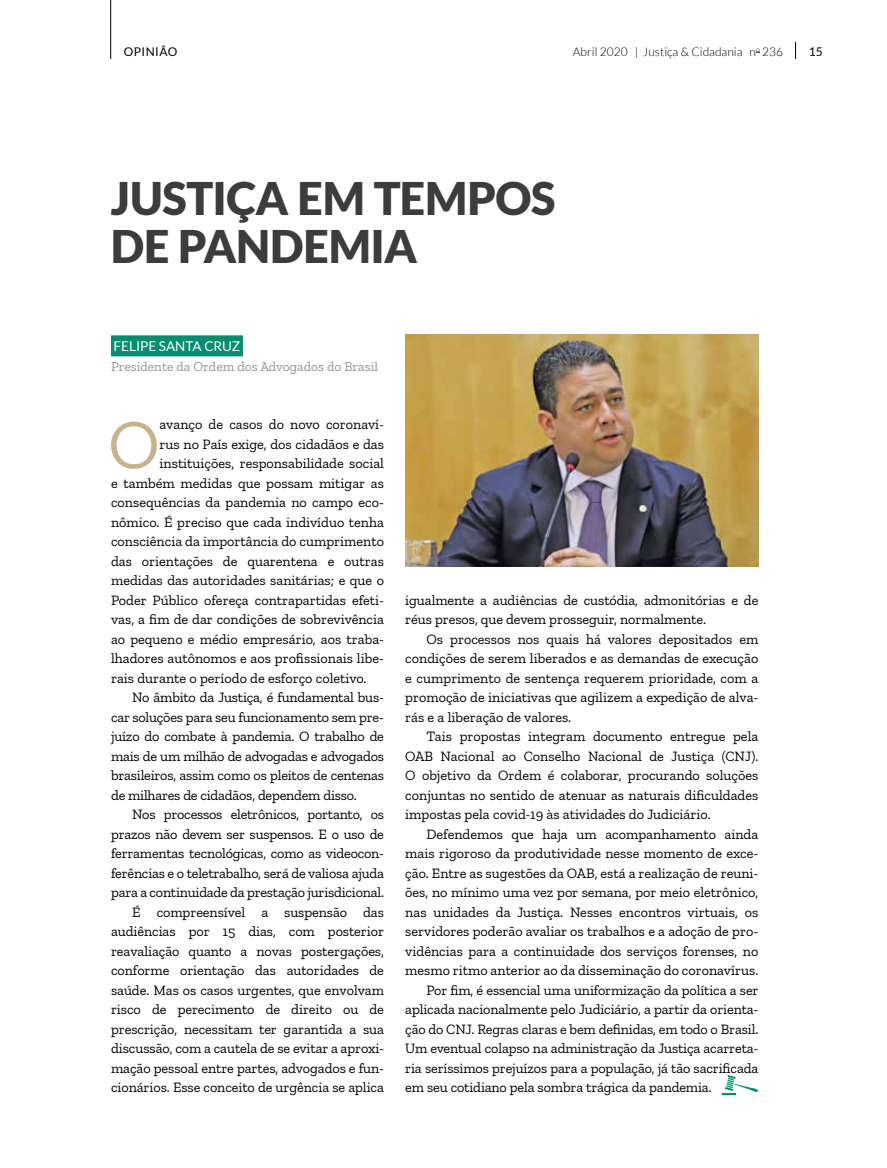
<style>
.page{position:relative;width:887px;height:1168px;background:#fff}
.page>*{position:absolute;margin:0;border:0;box-sizing:border-box;transform-origin:0 0}
.t1{font:70.35px "Zilla Slab";color:#c5b390}
.t2{font:900 45px/48.8px "Lato";letter-spacing:-.005em;color:#3c3c3b}
.t3{font:14.25px/19.5px "Zilla Slab";letter-spacing:-.005em;color:#000;text-align:justify}
.t4{font:13.5px "Zilla Slab";color:#949494}
.t5{font:13.5px "Lato";color:#fff}
.t6{font:300 12px "Lato";color:#000}
.t7{font:12px "Lato";color:#000}
</style>
<div class="page">
<svg style="left:795px;top:42px;width:1px;height:17px"></svg>
<hr style="left:110px;top:0;width:1px;height:59px;background:#000">
<div style="left:111px;top:335px;width:132px;height:21px;background:#008d70"></div>
<img style="left:405px;top:334px;width:353px;height:233px">
<svg style="left:722px;top:1075px;width:36px;height:20px"></svg>
<p class="t7" style="left:124px;top:45px;width:26px">OPINIÃO</p>
<p class="t6" style="left:573px;top:45px;width:212px">Abril 2020 | Justiça &amp; Cidadania n<sup>o</sup> 236</p>
<p class="t7" style="left:808px;top:45px;width:15px">15</p>
<h2 class="t2" style="left:111px;top:173px;width:446px">JUSTIÇA EM TEMPOS<br>DE PANDEMIA</h2>
<p class="t5" style="left:114px;top:339px;width:128px">Felipe Santa Cruz</p>
<p class="t4" style="left:111px;top:359px;width:268px">Presidente da Ordem dos Advogados do Brasil</p>
<h1 class="t1" style="left:108px;top:406px;width:53px">O</h1>
<p class="t3" style="left:160px;top:415px;width:226px">avanço de casos do novo coronaví-</p>
<p class="t3" style="left:160px;top:434px;width:226px">rus no País exige, dos cidadãos e das</p>
<p class="t3" style="left:160px;top:454px;width:226px">instituições, responsabilidade social</p>
<p class="t3" style="left:111px;top:473px;width:274px">e também medidas que possam mitigar as</p>
<p class="t3" style="left:111px;top:493px;width:274px">consequências da pandemia no campo eco-</p>
<p class="t3" style="left:111px;top:512px;width:274px">nômico. É preciso que cada indivíduo tenha</p>
<p class="t3" style="left:111px;top:532px;width:274px">consciência da importância do cumprimento</p>
<p class="t3" style="left:111px;top:551px;width:274px">das orientações de quarentena e outras</p>
<p class="t3" style="left:111px;top:571px;width:274px">medidas das autoridades sanitárias; e que o</p>
<p class="t3" style="left:111px;top:590px;width:274px">Poder Público ofereça contrapartidas efeti-</p>
<p class="t3" style="left:111px;top:610px;width:274px">vas, a fim de dar condições de sobrevivência</p>
<p class="t3" style="left:111px;top:629px;width:274px">ao pequeno e médio empresário, aos traba-</p>
<p class="t3" style="left:111px;top:649px;width:274px">lhadores autônomos e aos profissionais libe-</p>
<p class="t3" style="left:111px;top:668px;width:257px">rais durante o período de esforço coletivo.</p>
<p class="t3" style="left:132px;top:688px;width:253px">No âmbito da Justiça, é fundamental bus-</p>
<p class="t3" style="left:111px;top:707px;width:274px">car soluções para seu funcionamento sem pre-</p>
<p class="t3" style="left:111px;top:727px;width:274px">juízo do combate à pandemia. O trabalho de</p>
<p class="t3" style="left:111px;top:746px;width:274px">mais de um milhão de advogadas e advogados</p>
<p class="t3" style="left:111px;top:766px;width:274px">brasileiros, assim como os pleitos de centenas</p>
<p class="t3" style="left:111px;top:785px;width:247px">de milhares de cidadãos, dependem disso.</p>
<p class="t3" style="left:132px;top:805px;width:253px">Nos processos eletrônicos, portanto, os</p>
<p class="t3" style="left:111px;top:824px;width:274px">prazos não devem ser suspensos. E o uso de</p>
<p class="t3" style="left:111px;top:844px;width:274px">ferramentas tecnológicas, como as videocon-</p>
<p class="t3" style="left:111px;top:863px;width:274px">ferências e o teletrabalho, será de valiosa ajuda</p>
<p class="t3" style="left:111px;top:883px;width:274px">para a continuidade da prestação jurisdicional.</p>
<p class="t3" style="left:132px;top:902px;width:253px">É compreensível a suspensão das</p>
<p class="t3" style="left:111px;top:922px;width:274px">audiências por 15 dias, com posterior</p>
<p class="t3" style="left:111px;top:941px;width:274px">reavaliação quanto a novas postergações,</p>
<p class="t3" style="left:111px;top:961px;width:274px">conforme orientação das autoridades de</p>
<p class="t3" style="left:111px;top:980px;width:274px">saúde. Mas os casos urgentes, que envolvam</p>
<p class="t3" style="left:111px;top:999px;width:274px">risco de perecimento de direito ou de</p>
<p class="t3" style="left:111px;top:1019px;width:274px">prescrição, necessitam ter garantida a sua</p>
<p class="t3" style="left:111px;top:1038px;width:274px">discussão, com a cautela de se evitar a aproxi-</p>
<p class="t3" style="left:111px;top:1058px;width:274px">mação pessoal entre partes, advogados e fun-</p>
<p class="t3" style="left:111px;top:1077px;width:274px">cionários. Esse conceito de urgência se aplica</p>
<p class="t3" style="left:405px;top:590px;width:354px">igualmente a audiências de custódia, admonitórias e de réus presos, que devem prosseguir, normalmente.</p>
<p class="t3" style="left:405px;top:629px;width:354px;text-indent:21px">Os processos nos quais há valores depositados em condições de serem liberados e as demandas de execução e cumprimento de sentença requerem prioridade, com a promoção de iniciativas que agilizem a expedição de alva&shy;rás e a liberação de valores.</p>
<p class="t3" style="left:405px;top:727px;width:354px;text-indent:21px">Tais propostas integram documento entregue pela OAB Nacional ao Conselho Nacional de Justiça (CNJ).<br>O objetivo da Ordem é colaborar, procurando soluções conjuntas no sentido de atenuar as naturais dificuldades impostas pela covid-19 às atividades do Judiciário.</p>
<p class="t3" style="left:426px;top:824px;width:333px">Defendemos que haja um acompanhamento ainda</p>
<p class="t3" style="left:405px;top:844px;width:354px">mais rigoroso da produtividade nesse momento de exce-</p>
<p class="t3" style="left:405px;top:863px;width:354px">ção. Entre as sugestões da OAB, está a realização de reuni-</p>
<p class="t3" style="left:405px;top:883px;width:354px">ões, no mínimo uma vez por semana, por meio eletrônico,</p>
<p class="t3" style="left:405px;top:902px;width:354px">nas unidades da Justiça. Nesses encontros virtuais, os</p>
<p class="t3" style="left:405px;top:922px;width:354px">servidores poderão avaliar os trabalhos e a adoção de pro-</p>
<p class="t3" style="left:405px;top:941px;width:354px">vidências para a continuidade dos serviços forenses, no</p>
<p class="t3" style="left:405px;top:961px;width:354px">mesmo ritmo anterior ao da disseminação do coronavírus.</p>
<p class="t3" style="left:426px;top:980px;width:333px">Por fim, é essencial uma uniformização da política a ser</p>
<p class="t3" style="left:405px;top:1000px;width:354px">aplicada nacionalmente pelo Judiciário, a partir da orienta-</p>
<p class="t3" style="left:405px;top:1019px;width:354px">ção do CNJ. Regras claras e bem definidas, em todo o Brasil.</p>
<p class="t3" style="left:405px;top:1039px;width:354px">Um eventual colapso na administração da Justiça acarreta-</p>
<p class="t3" style="left:405px;top:1058px;width:354px">ria seríssimos prejuízos para a população, já tão sacrificada</p>
<p class="t3" style="left:405px;top:1078px;width:308px">em seu cotidiano pela sombra trágica da pandemia.</p>
</div>
